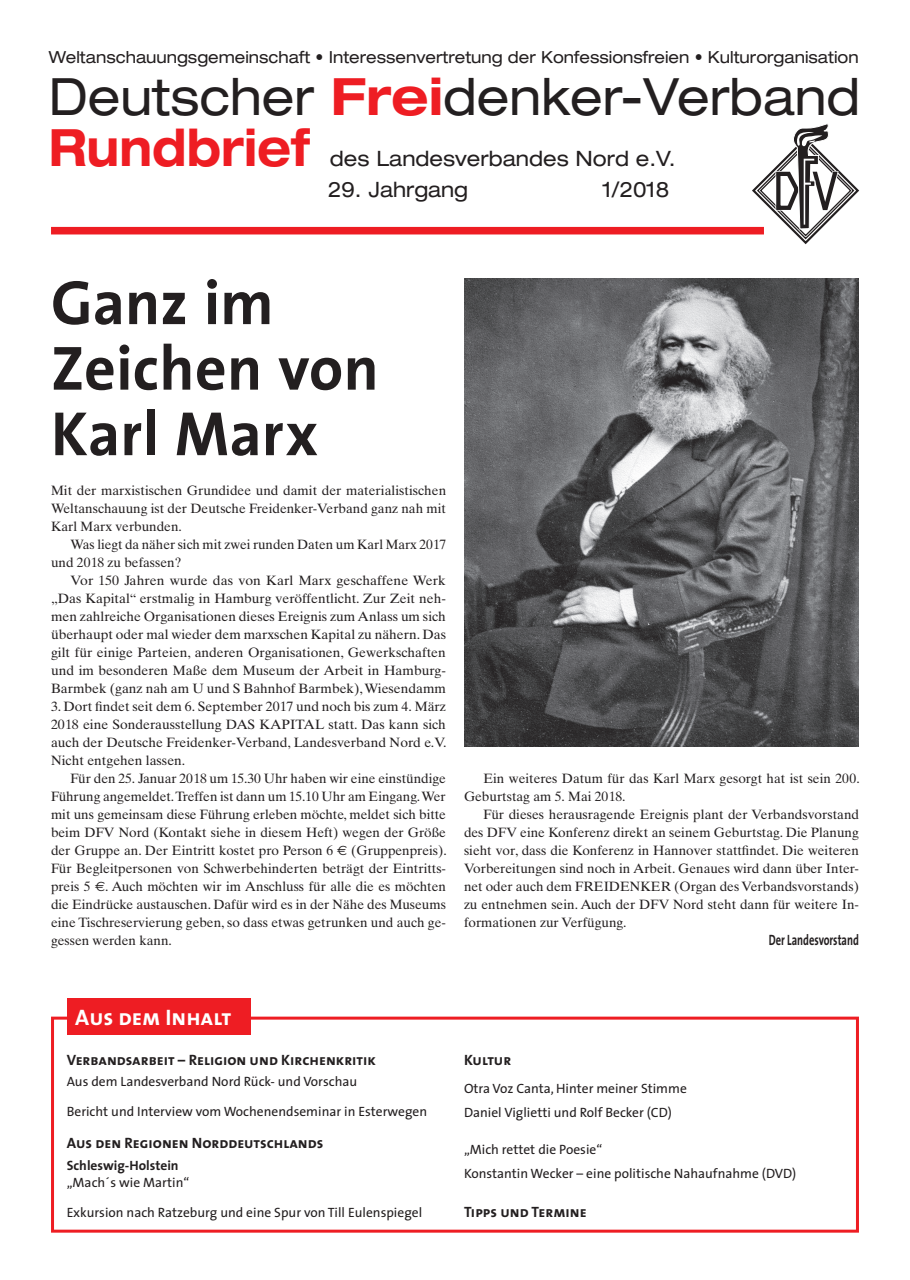
<style>
.page{position:relative;width:910px;height:1280px;background:#fff}
.page>*{position:absolute;margin:0;border:0;box-sizing:border-box;transform-origin:0 0}
.t1{font:700 63px/65.6px "The Sans";color:#231f20}
.t2{font:expanded 51.45px/51.4px "Helvetica Neue LT Std";color:#231f20;scale:.95 1}
.t3{font:22.5px "The Sans Bold Caps";color:#fff}
.t4{font:expanded 21.15px "Helvetica Neue LT Std";color:#231f20;scale:.96 1}
.t5{font:expanded 21.15px "Helvetica Neue LT Std";color:#231f20;scale:.95 1}
.t6{font:expanded 16.65px "Helvetica Neue LT Std";color:#231f20;scale:.95 1}
.t7{font:15px "The Sans Bold Caps";color:#231f20}
.t8{font:700 15px "The Sans";color:#231f20;scale:.7 1}
.t9{font:13.5px/18px "Times Ten LT Std";color:#231f20;text-align:justify}
.t10{font:13.5px/24.2px "The Sans";color:#231f20}
.t11{font:700 13.5px "The Sans";color:#231f20}
.s1{font-weight:700;color:#ee1d23}
.s2{font-family:"Euro Sans"}
</style>
<div class="page">
<div style="left:51px;top:227px;width:713px;height:7px;background:#ee1d23"></div>
<svg style="left:749px;top:123px;width:111px;height:122px"></svg>
<div style="left:51px;top:1017px;width:808px;height:216px;border:3px solid #ee1d23"></div>
<div style="left:67px;top:999px;width:184px;height:36px;background:#ee1d23"></div>
<img style="left:464px;top:279px;width:395px;height:468px">
<p class="t6" style="left:49px;top:47px;width:854px">Weltanschauungsgemeinschaft • Interessenvertretung der Konfessionsfreien • Kulturorganisation</p>
<h2 class="t2" style="left:49px;top:70px;width:855px">Deutscher <span class="s1">Frei</span>denker-Verband<br><span class="s1">Rundbrief</span></h2>
<h3 class="t4" style="left:330px;top:146px;width:361px">des Landesverbandes Nord e.V.</h3>
<h3 class="t5" style="left:328px;top:176px;width:149px">29. Jahrgang</h3>
<h3 class="t5" style="left:603px;top:176px;width:71px">1/2018</h3>
<h1 class="t1" style="left:51px;top:268px;width:329px">Ganz im<br>Zeichen von<br>Karl Marx</h1>
<p class="t9" style="left:51px;top:481px;width:397px">Mit der marxistischen Grundidee und damit der materialistischen Weltanschauung ist der Deutsche Freidenker-Verband ganz nah mit Karl Marx verbunden.</p>
<p class="t9" style="left:51px;top:535px;width:397px;text-indent:20px">Was liegt da näher sich mit zwei runden Daten um Karl Marx 2017 und 2018 zu befassen?</p>
<p class="t9" style="left:51px;top:571px;width:396px;text-indent:20px">Vor 150 Jahren wurde das von Karl Marx geschaffene Werk „Das Kapital“ erstmalig in Hamburg veröffentlicht. Zur Zeit neh&shy;men zahlreiche Organisationen dieses Ereignis zum Anlass um sich überhaupt oder mal wieder dem marxschen Kapital zu nähern. Das gilt für einige Parteien, anderen Organisationen, Gewerkschaften und im besonderen Maße dem Museum der Arbeit in Hamburg-Barmbek (ganz nah am U und S Bahnhof Barmbek), Wiesendamm</p>
<p class="t9" style="left:51px;top:697px;width:397px">3. Dort findet seit dem 6. September 2017 und noch bis zum 4. März 2018 eine Sonderausstellung DAS KAPITAL statt. Das kann sich auch der Deutsche Freidenker-Verband, Landesverband Nord e.V.<br>Nicht entgehen lassen.</p>
<p class="t9" style="left:51px;top:769px;width:397px;text-indent:20px">Für den 25. Januar 2018 um 15.30 Uhr haben wir eine einstündige Führung angemeldet. Treffen ist dann um 15.10 Uhr am Eingang. Wer mit uns gemeinsam diese Führung erleben möchte, meldet sich bitte beim DFV Nord (Kontakt siehe in diesem Heft) wegen der Größe der Gruppe an. Der Eintritt kostet pro Person 6 <span class="s2">€</span> (Gruppenpreis).<br>Für Begleitpersonen von Schwerbehinderten beträgt der Eintritts&shy;preis 5 <span class="s2">€</span>. Auch möchten wir im Anschluss für alle die es möchten die Eindrücke austauschen. Dafür wird es in der Nähe des Museums eine Tischreservierung geben, so dass etwas getrunken und auch ge&shy;gessen werden kann.</p>
<p class="t9" style="left:464px;top:769px;width:397px;text-indent:19px">Ein weiteres Datum für das Karl Marx gesorgt hat ist sein 200.<br>Geburtstag am 5. Mai 2018.</p>
<p class="t9" style="left:464px;top:805px;width:397px;text-indent:20px">Für dieses herausragende Ereignis plant der Verbandsvorstand des DFV eine Konferenz direkt an seinem Geburtstag. Die Planung sieht vor, dass die Konferenz in Hannover stattfindet. Die weiteren Vorbereitungen sind noch in Arbeit. Genaues wird dann über Inter&shy;net oder auch dem FREIDENKER (Organ des Verbandsvorstands) zu entnehmen sein. Auch der DFV Nord steht dann für weitere In&shy;formationen zur Verfügung.</p>
<p class="t8" style="left:769px;top:927px;width:130px">Der Landesvorstand</p>
<h3 class="t3" style="left:75px;top:998px;width:157px">Aus dem Inhalt</h3>
<p class="t7" style="left:67px;top:1047px;width:311px">Verbandsarbeit – Religion und Kirchenkritik</p>
<p class="t10" style="left:67px;top:1069px;width:292px">Aus dem Landesverband Nord Rück- und Vorschau</p>
<p class="t10" style="left:67px;top:1099px;width:362px">Bericht und Interview vom Wochenendseminar in Esterwegen</p>
<p class="t7" style="left:67px;top:1130px;width:258px">Aus den Regionen Norddeutschlands</p>
<p class="t11" style="left:67px;top:1154px;width:113px">Schleswig-Holstein</p>
<p class="t10" style="left:67px;top:1170px;width:124px">„Mach´s wie Martin“</p>
<p class="t10" style="left:67px;top:1200px;width:357px">Exkursion nach Ratzeburg und eine Spur von Till Eulenspiegel</p>
<p class="t7" style="left:464px;top:1047px;width:49px">Kultur</p>
<p class="t10" style="left:464px;top:1076px;width:224px">Otra Voz Canta, Hinter meiner Stimme<br>Daniel Viglietti und Rolf Becker (CD)</p>
<p class="t10" style="left:464px;top:1137px;width:334px">„Mich rettet die Poesie“<br>Konstantin Wecker – eine politische Nahaufnahme (DVD)</p>
<p class="t7" style="left:464px;top:1199px;width:124px">Tipps und Termine</p>
</div>
